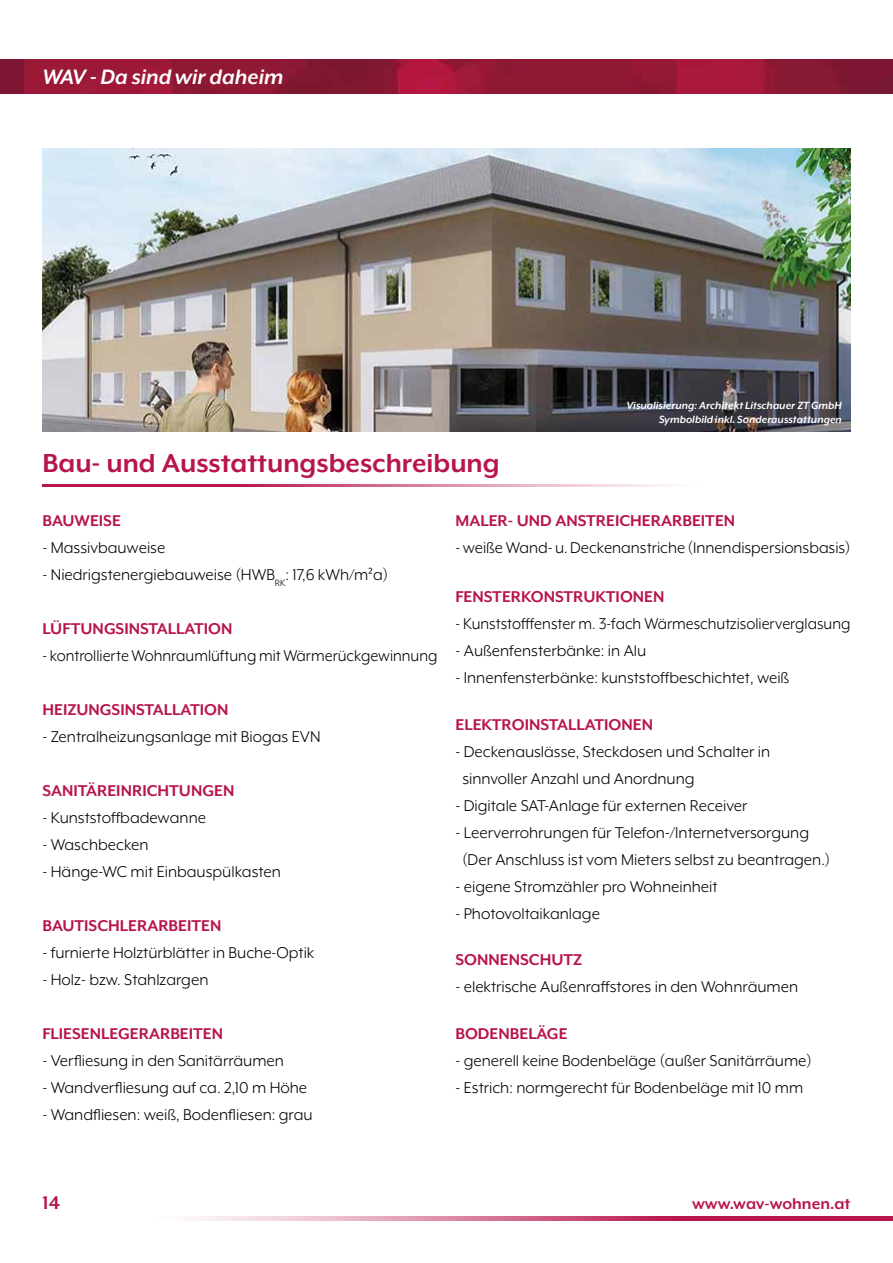
<style>
.page{position:relative;width:893px;height:1263px;background:#fff}
.page>*{position:absolute;margin:0;border:0;box-sizing:border-box;transform-origin:0 0}
.t1{font:700 30px "Mr Eaves XL Mod OT";color:#b8144d}
.t2{font:italic 700 24px "Mr Eaves XL Mod OT";color:#fff}
.t3{font:700 21px "Mr Eaves XL Mod OT";color:#b8144d}
.t4{font:18px/27px "Mr Eaves XL Mod OT";color:#000}
.t5{font:700 18px "Mr Eaves XL Mod OT";color:#b8144d}
.t6{font:18px "Mr Eaves XL Mod OT";color:#000;scale:.96 1}
.t7{font:italic 700 12px/14.4px "Mr Eaves XL Mod OT";color:#fff;text-align:right}
</style>
<div class="page">
<svg style="left:190px;top:1216px;width:703px;height:4px;background:#d1688d"></svg>
<img style="left:0;top:60px;width:893px;height:34px">
<img style="left:43px;top:149px;width:807px;height:283px">
<hr style="left:43px;top:484px;width:807px;height:2px;background:#b8144d">
<h2 class="t2" style="left:43px;top:64px;width:243px">WAV - Da sind wir daheim</h2>
<p class="t7" style="left:626px;top:398px;width:217px">Visualisierung: Architekt Litschauer ZT GmbH<br>Symbolbild inkl. Sonderausstattungen</p>
<h1 class="t1" style="left:43px;top:446px;width:459px">Bau- und Ausstattungsbeschreibung</h1>
<p class="t5" style="left:43px;top:510px;width:80px">BAUWEISE</p>
<p class="t4" style="left:43px;top:534px;width:124px">- Massivbauweise</p>
<p class="t4" style="left:43px;top:561px;width:347px">- Niedrigstenergiebauweise (HWB<sub>RK</sub>: 17,6 kWh/m²a)</p>
<p class="t5" style="left:43px;top:618px;width:191px">LÜFTUNGSINSTALLATION</p>
<p class="t6" style="left:43px;top:645px;width:413px">- kontrollierte Wohnraumlüftung mit Wärmerückgewinnung</p>
<p class="t5" style="left:43px;top:699px;width:187px">HEIZUNGSINSTALLATION</p>
<p class="t4" style="left:43px;top:723px;width:280px">- Zentralheizungsanlage mit Biogas EVN</p>
<p class="t5" style="left:43px;top:780px;width:194px">SANITÄREINRICHTUNGEN</p>
<p class="t4" style="left:43px;top:804px;width:165px">- Kunststoffbadewanne</p>
<p class="t4" style="left:43px;top:831px;width:108px">- Waschbecken</p>
<p class="t4" style="left:43px;top:858px;width:240px">- Hänge-WC mit Einbauspülkasten</p>
<p class="t5" style="left:43px;top:915px;width:180px">BAUTISCHLERARBEITEN</p>
<p class="t4" style="left:43px;top:939px;width:273px">- furnierte Holztürblätter in Buche-Optik</p>
<p class="t4" style="left:43px;top:966px;width:167px">- Holz- bzw. Stahlzargen</p>
<p class="t5" style="left:43px;top:1023px;width:182px">FLIESENLEGERARBEITEN</p>
<p class="t4" style="left:43px;top:1047px;width:243px">- Verfliesung in den Sanitärräumen</p>
<p class="t4" style="left:43px;top:1074px;width:266px">- Wandverfliesung auf ca. 2,10 m Höhe</p>
<p class="t4" style="left:43px;top:1101px;width:272px">- Wandfliesen: weiß, Bodenfliesen: grau</p>
<p class="t5" style="left:455px;top:510px;width:281px">MALER- UND ANSTREICHERARBEITEN</p>
<p class="t4" style="left:455px;top:534px;width:396px">- weiße Wand- u. Deckenanstriche (Innendispersionsbasis)</p>
<p class="t5" style="left:455px;top:587px;width:211px">FENSTERKONSTRUKTIONEN</p>
<p class="t6" style="left:455px;top:614px;width:413px">- Kunststofffenster m. 3-fach Wärmeschutzisolierverglasung</p>
<p class="t4" style="left:455px;top:637px;width:192px">- Außenfensterbänke: in Alu</p>
<p class="t4" style="left:455px;top:664px;width:335px">- Innenfensterbänke: kunststoffbeschichtet, weiß</p>
<p class="t5" style="left:455px;top:714px;width:199px">ELEKTROINSTALLATIONEN</p>
<p class="t4" style="left:462px;top:738px;width:309px;text-indent:-7px">- Deckenauslässe, Steckdosen und Schalter in sinnvoller Anzahl und Anordnung</p>
<p class="t4" style="left:455px;top:792px;width:294px">- Digitale SAT-Anlage für externen Receiver</p>
<p class="t4" style="left:462px;top:819px;width:369px;text-indent:-7px">- Leerverrohrungen für Telefon-/Internetversorgung (Der Anschluss ist vom Mieters selbst zu beantragen.)</p>
<p class="t4" style="left:455px;top:873px;width:264px">- eigene Stromzähler pro Wohneinheit</p>
<p class="t4" style="left:455px;top:900px;width:146px">- Photovoltaikanlage</p>
<p class="t5" style="left:455px;top:950px;width:128px">SONNENSCHUTZ</p>
<p class="t4" style="left:455px;top:973px;width:344px">- elektrische Außenraffstores in den Wohnräumen</p>
<p class="t5" style="left:455px;top:1023px;width:114px">BODENBELÄGE</p>
<p class="t4" style="left:455px;top:1047px;width:358px">- generell keine Bodenbeläge (außer Sanitärräume)</p>
<p class="t4" style="left:455px;top:1074px;width:349px">- Estrich: normgerecht für Bodenbeläge mit 10 mm</p>
<p class="t3" style="left:43px;top:1191px;width:19px">14</p>
<p class="t5" style="left:692px;top:1193px;width:160px">www.wav-wohnen.at</p>
</div>
